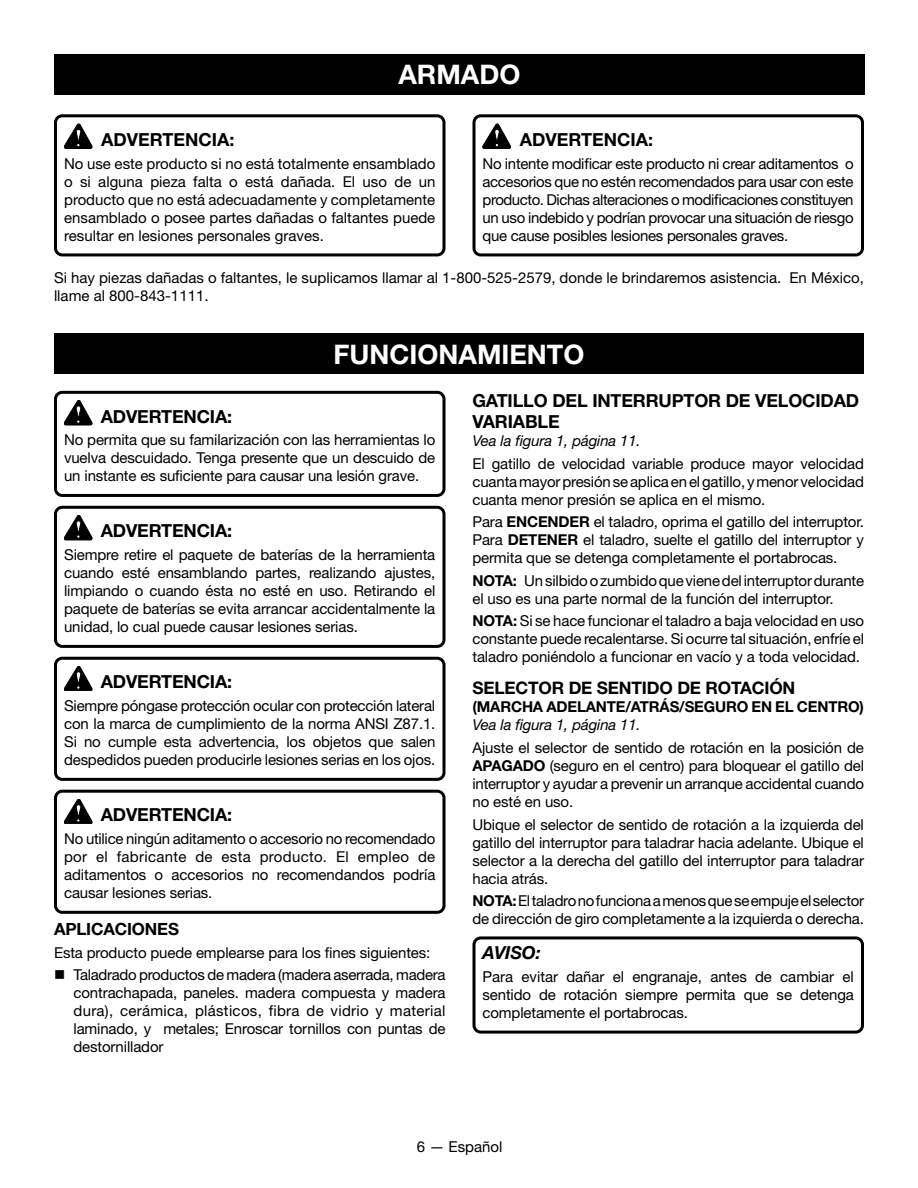
<style>
.page{position:relative;width:918px;height:1188px;background:#fff}
.page>*{position:absolute;margin:0;border:0;box-sizing:border-box;transform-origin:0 0}
.HEADING{font:700 27px "Helvetica Neue LT Std";color:#fff}
.Warning{font:700 18px "Helvetica Neue LT Std";letter-spacing:-.01em;color:#000}
.Heading_2_no_space{font:700 18px/21.6px "Helvetica Neue LT Std";letter-spacing:-.01em;color:#000}
.Notice{font:italic 700 18px "Helvetica Neue LT Std";letter-spacing:-.01em;color:#000}
.Heading_2_no_space-2{font:700 17.25px "Helvetica Neue LT Std";letter-spacing:-.01em;color:#000}
.Heading_2{font:700 16.8px "Helvetica Neue LT Std";letter-spacing:-.01em;color:#000}
.Warning_text{font:15px/18px "Helvetica Neue LT Std";letter-spacing:-.01em;color:#000;text-align:justify}
.Body_text{font:15px/18px "Helvetica Neue LT Std";letter-spacing:-.01em;color:#000}
.Notice_text{font:15px/18px "Helvetica Neue LT Std";letter-spacing:-.01em;color:#000;text-align:justify}
.See_figure{font:italic 15px "Helvetica Neue LT Std";letter-spacing:-.01em;color:#000}
.Heading_2_no_space-3{font:700 15px "Helvetica Neue LT Std";letter-spacing:-.01em;color:#000}
.s1{font-weight:700}
</style>
<div class="page">
<div style="left:54px;top:54px;width:811px;height:40px;background:#000"></div>
<div style="left:54px;top:114px;width:392px;height:142px;border:3px solid #000;border-radius:7px"></div>
<svg style="left:64px;top:124px;width:28px;height:25px"></svg>
<div style="left:472px;top:114px;width:392px;height:142px;border:3px solid #000;border-radius:7px"></div>
<svg style="left:483px;top:124px;width:28px;height:25px"></svg>
<div style="left:54px;top:391px;width:392px;height:106px;border:3px solid #000;border-radius:7px"></div>
<div style="left:54px;top:506px;width:392px;height:142px;border:3px solid #000;border-radius:7px"></div>
<div style="left:54px;top:657px;width:392px;height:124px;border:3px solid #000;border-radius:7px"></div>
<div style="left:54px;top:790px;width:392px;height:124px;border:3px solid #000;border-radius:7px"></div>
<svg style="left:64px;top:400px;width:28px;height:25px"></svg>
<svg style="left:64px;top:515px;width:28px;height:25px"></svg>
<svg style="left:64px;top:666px;width:28px;height:25px"></svg>
<svg style="left:64px;top:799px;width:28px;height:25px"></svg>
<div style="left:54px;top:334px;width:810px;height:40px;background:#000"></div>
<div style="left:472px;top:936px;width:392px;height:98px;border:3px solid #000;border-radius:7px"></div>
<p class="HEADING" style="left:398px;top:57px;width:123px">ARMADO</p>
<p class="Warning" style="left:520px;top:129px;width:135px">ADVERTENCIA:</p>
<p class="Warning_text" style="left:483px;top:154px;width:373px">No intente modificar este producto ni crear aditamentos o accesorios que no estén recomendados para usar con este producto. Dichas alteraciones o modificaciones constituyen un uso indebido y podrían provocar una situación de riesgo que cause posibles lesiones personales graves.</p>
<p class="Body_text" style="left:54px;top:269px;width:812px">Si hay piezas dañadas o faltantes, le suplicamos llamar al 1-800-525-2579, donde le brindaremos asistencia. En México, llame al 800-843-1111.</p>
<p class="Warning" style="left:101px;top:129px;width:135px">ADVERTENCIA:</p>
<p class="Warning_text" style="left:64px;top:154px;width:373px">No use este producto si no está totalmente ensamblado o si alguna pieza falta o está dañada. El uso de un producto que no está adecuadamente y completamente ensamblado o posee partes dañadas o faltantes puede resultar en lesiones personales graves.</p>
<p class="HEADING" style="left:334px;top:337px;width:252px">FUNCIONAMIENTO</p>
<p class="Heading_2_no_space" style="left:472px;top:389px;width:388px">GATILLO DEL INTERRUPTOR DE VELOCIDAD<br>VARIABLE</p>
<p class="See_figure" style="left:472px;top:432px;width:170px">Vea la figura 1, página 11.</p>
<p class="Body_text" style="left:472px;top:454px;width:393px;text-align:justify">El gatillo de velocidad variable produce mayor velocidad cuanta mayor presión se aplica en el gatillo, y menor velocidad cuanta menor presión se aplica en el mismo.</p>
<p class="Body_text" style="left:472px;top:513px;width:393px;text-align:justify">Para <span class="s1">ENCENDER</span> el taladro, oprima el gatillo del interruptor.<br>Para <span class="s1">DETENER</span> el taladro, suelte el gatillo del interruptor y permita que se detenga completamente el portabrocas.</p>
<p class="Body_text" style="left:472px;top:571px;width:393px"><span class="s1">NOTA:</span> Un silbido o zumbido que viene del interruptor durante el uso es una parte normal de la función del interruptor.</p>
<p class="Body_text" style="left:472px;top:612px;width:393px;text-align:justify"><span class="s1">NOTA:</span> Si se hace funcionar el taladro a baja velocidad en uso constante puede recalentarse. Si ocurre tal situación, enfríe el taladro poniéndolo a funcionar en vacío y a toda velocidad.</p>
<p class="Heading_2_no_space-2" style="left:472px;top:678px;width:324px">SELECTOR DE SENTIDO DE ROTACIÓN</p>
<p class="Heading_2_no_space-3" style="left:472px;top:698px;width:393px">(MARCHA ADELANTE/ATRÁS/SEGURO EN EL CENTRO)</p>
<p class="See_figure" style="left:472px;top:716px;width:170px">Vea la figura 1, página 11.</p>
<p class="Warning_text" style="left:472px;top:738px;width:393px">Ajuste el selector de sentido de rotación en la posición de <span class="s1">APAGADO</span> (seguro en el centro) para bloquear el gatillo del interruptor y ayudar a prevenir un arranque accidental cuando no esté en uso.</p>
<p class="Warning_text" style="left:472px;top:815px;width:393px">Ubique el selector de sentido de rotación a la izquierda del gatillo del interruptor para taladrar hacia adelante. Ubique el selector a la derecha del gatillo del interruptor para taladrar hacia atrás.</p>
<p class="Body_text" style="left:472px;top:891px;width:393px"><span class="s1">NOTA:</span> El taladro no funciona a menos que se empuje el selector de dirección de giro completamente a la izquierda o derecha.</p>
<p class="Notice" style="left:483px;top:942px;width:60px">AVISO:</p>
<p class="Notice_text" style="left:483px;top:967px;width:373px">Para evitar dañar el engranaje, antes de cambiar el sentido de rotación siempre permita que se detenga completamente el portabrocas.</p>
<p class="Warning" style="left:101px;top:405px;width:133px">ADVERTENCIA:</p>
<p class="Warning_text" style="left:64px;top:430px;width:373px">No permita que su familarización con las herramientas lo vuelva descuidado. Tenga presente que un descuido de un instante es suficiente para causar una lesión grave.</p>
<p class="Warning" style="left:101px;top:520px;width:133px">ADVERTENCIA:</p>
<p class="Warning_text" style="left:64px;top:545px;width:373px">Siempre retire el paquete de baterías de la herramienta cuando esté ensamblando partes, realizando ajustes, limpiando o cuando ésta no esté en uso. Retirando el paquete de baterías se evita arrancar accidentalmente la unidad, lo cual puede causar lesiones serias.</p>
<p class="Warning" style="left:101px;top:671px;width:133px">ADVERTENCIA:</p>
<p class="Warning_text" style="left:64px;top:696px;width:373px">Siempre póngase protección ocular con protección lateral con la marca de cumplimiento de la norma ANSI Z87.1.<br>Si no cumple esta advertencia, los objetos que salen despedidos pueden producirle lesiones serias en los ojos.</p>
<p class="Warning" style="left:101px;top:804px;width:133px">ADVERTENCIA:</p>
<p class="Warning_text" style="left:64px;top:829px;width:373px">No utilice ningún aditamento o accesorio no recomendado por el fabricante de esta producto. El empleo de aditamentos o accesorios no recomendandos podría causar lesiones serias.</p>
<p class="Heading_2" style="left:54px;top:919px;width:127px">APLICACIONES</p>
<p class="Body_text" style="left:54px;top:943px;width:378px">Esta producto puede emplearse para los fines siguientes:</p>
<p class="Warning_text" style="left:74px;top:966px;width:374px">Taladrado productos de madera (madera aserrada, madera contrachapada, paneles. madera compuesta y madera dura), cerámica, plásticos, fibra de vidrio y material laminado, y metales; Enroscar tornillos con puntas de destornillador</p>
<p class="Warning_text" style="left:417px;top:1138px;width:87px">6 — Español</p>
</div>
